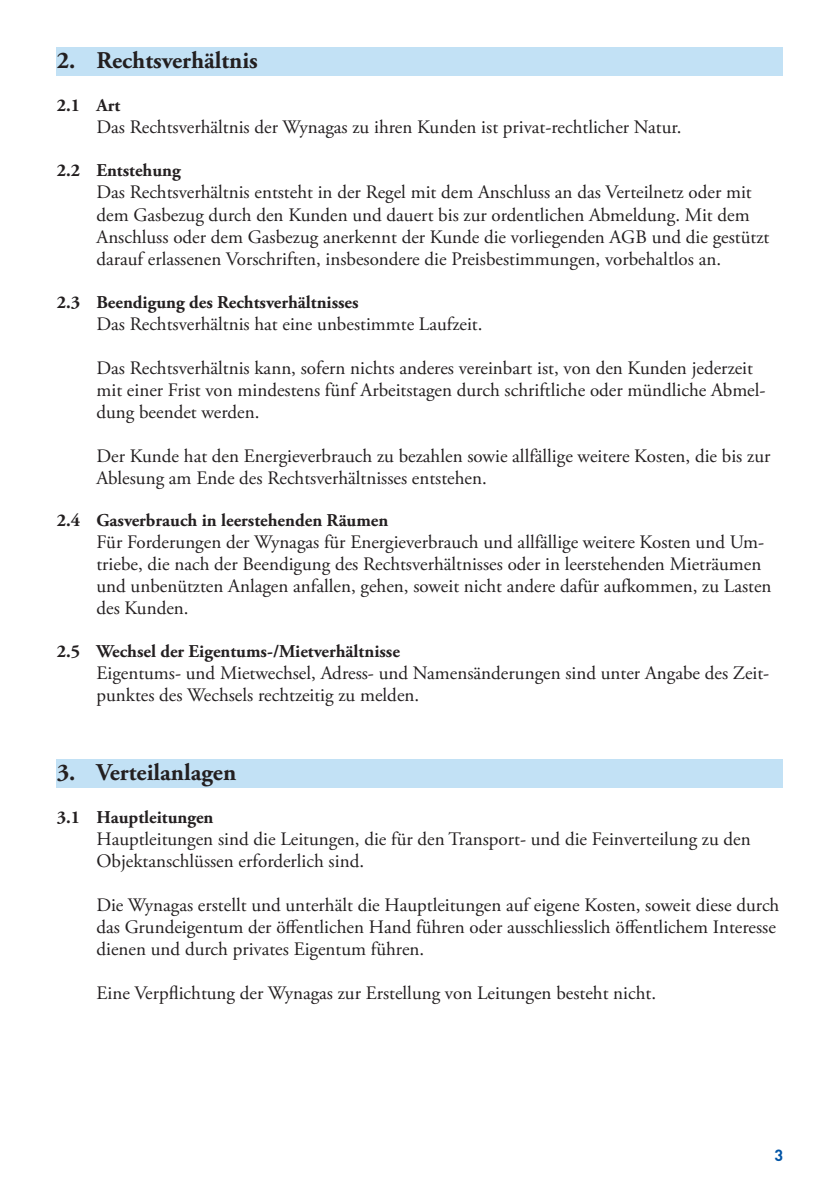
<style>
.page{position:relative;width:840px;height:1191px;background:#fff}
.page>*{position:absolute;margin:0;border:0;box-sizing:border-box;transform-origin:0 0}
.t1{font:700 24px "Adobe Garamond Pro";color:#231f20}
.t2{font:19px/22px "Adobe Garamond Pro";color:#231f20}
.t3{font:700 18px "Adobe Garamond Pro";color:#231f20}
.t4{font:700 16px "DINOT";color:#0154a6}
</style>
<div class="page">
<div style="left:57px;top:47px;width:725px;height:29px;background:#c2e1f5"></div>
<div style="left:57px;top:759px;width:725px;height:28px;background:#c2e1f5"></div>
<p class="t1" style="left:57px;top:51px;width:202px">2. Rechtsverhältnis</p>
<p class="t3" style="left:57px;top:99px;width:65px">2.1 Art</p>
<p class="t2" style="left:96px;top:118px;width:586px">Das Rechtsverhältnis der Wynagas zu ihren Kunden ist privat-rechtlicher Natur.</p>
<p class="t3" style="left:57px;top:164px;width:125px">2.2 Entstehung</p>
<p class="t2" style="left:96px;top:183px;width:674px">Das Rechtsverhältnis entsteht in der Regel mit dem Anschluss an das Verteilnetz oder mit dem Gasbezug durch den Kunden und dauert bis zur ordentlichen Abmeldung. Mit dem Anschluss oder dem Gasbezug anerkennt der Kunde die vorliegenden AGB und die gestützt darauf erlassenen Vorschriften, insbesondere die Preisbestimmungen, vorbehaltlos an.</p>
<p class="t3" style="left:57px;top:295px;width:303px">2.3 Beendigung des Rechtsverhältnisses</p>
<p class="t2" style="left:96px;top:314px;width:387px">Das Rechtsverhältnis hat eine unbestimmte Laufzeit.</p>
<p class="t2" style="left:96px;top:358px;width:670px">Das Rechtsverhältnis kann, sofern nichts anderes vereinbart ist, von den Kunden jederzeit mit einer Frist von mindestens fünf Arbeitstagen durch schriftliche oder mündliche Abmel&shy;dung beendet werden.</p>
<p class="t2" style="left:96px;top:446px;width:675px">Der Kunde hat den Energieverbrauch zu bezahlen sowie allfällige weitere Kosten, die bis zur<br>Ablesung am Ende des Rechtsverhältnisses entstehen.</p>
<p class="t3" style="left:57px;top:513px;width:333px">2.4 Gasverbrauch in leerstehenden Räumen</p>
<p class="t2" style="left:96px;top:532px;width:676px">Für Forderungen der Wynagas für Energieverbrauch und allfällige weitere Kosten und Um&shy;triebe, die nach der Beendigung des Rechtsverhältnisses oder in leerstehenden Mieträumen und unbenützten Anlagen anfallen, gehen, soweit nicht andere dafür aufkommen, zu Lasten des Kunden.</p>
<p class="t3" style="left:57px;top:644px;width:344px">2.5 Wechsel der Eigentums-/Mietverhältnisse</p>
<p class="t2" style="left:96px;top:663px;width:674px">Eigentums- und Mietwechsel, Adress- und Namensänderungen sind unter Angabe des Zeit&shy;punktes des Wechsels rechtzeitig zu melden.</p>
<p class="t1" style="left:57px;top:762px;width:181px">3. Verteilanlagen</p>
<p class="t3" style="left:57px;top:810px;width:158px">3.1 Hauptleitungen</p>
<p class="t2" style="left:96px;top:829px;width:655px">Hauptleitungen sind die Leitungen, die für den Transport- und die Feinverteilung zu den<br>Objektanschlüssen erforderlich sind.</p>
<p class="t2" style="left:96px;top:895px;width:684px">Die Wynagas erstellt und unterhält die Hauptleitungen auf eigene Kosten, soweit diese durch das Grundeigentum der öffentlichen Hand führen oder ausschliesslich öffentlichem Interesse dienen und durch privates Eigentum führen.</p>
<p class="t2" style="left:96px;top:983px;width:561px">Eine Verpflichtung der Wynagas zur Erstellung von Leitungen besteht nicht.</p>
<p class="t4" style="left:774px;top:1145px;width:10px">3</p>
</div>
